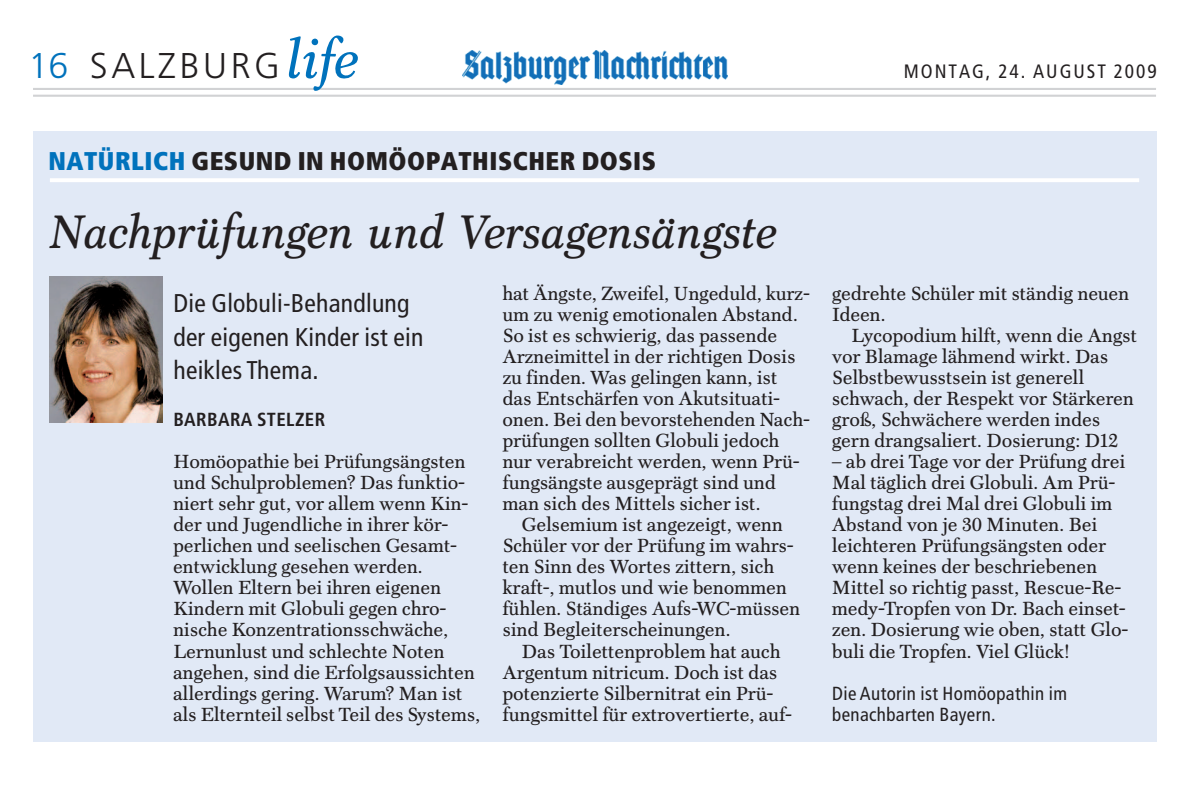
<style>
.page{position:relative;width:1191px;height:787px;background:#fff}
.page>*{position:absolute;margin:0;border:0;box-sizing:border-box;transform-origin:0 0}
.t1{font:italic 47.4px "Scotch FB Text";color:#231f20}
.t2{font:300 35.85px "Frutiger LT";letter-spacing:.1em;color:#231f20}
.t3{font:condensed 25.65px/33.6px "Frutiger LT";letter-spacing:.01em;color:#231f20}
.t4{font:900 condensed 25.65px "Frutiger LT";letter-spacing:.02em;color:#231f20}
.t5{font:condensed 19.35px "Frutiger LT";letter-spacing:.1em;color:#231f20}
.t6{font:19.2px/21px "Scotch FB Text";letter-spacing:.02em;color:#231f20}
.t7{font:condensed 18.9px/21px "Frutiger LT";letter-spacing:.02em;color:#231f20}
.t8{font:700 condensed 18.9px "Frutiger LT";letter-spacing:.02em;color:#231f20}
.s1{color:#0072bc}
.s2{font-family:"Scotch FB Text";font-weight:400;font-style:italic;font-size:54.75px;color:#0072bc}
</style>
<div class="page">
<hr style="left:33px;top:88px;width:1123px;height:2px;background:#d1d2d4">
<hr style="left:33px;top:95px;width:1123px;height:2px;background:#d1d2d4">
<div style="left:33px;top:131px;width:1123px;height:610px;background:#e1e9f6"></div>
<hr style="left:50px;top:178px;width:1089px;height:4px;background:#fff">
<img style="left:462px;top:51px;width:265px;height:33px">
<img style="left:50px;top:276px;width:112px;height:146px">
<h2 class="t2" style="left:29px;top:45px;width:330px"><span class="s1">16</span> SALZBURG<span class="s2">life</span></h2>
<h3 class="t4" style="left:48px;top:145px;width:609px"><span class="s1">NATÜRLICH</span> GESUND IN HOMÖOPATHISCHER DOSIS</h3>
<h1 class="t1" style="left:50px;top:204px;width:728px">Nachprüfungen und Versagensängste</h1>
<h3 class="t3" style="left:173px;top:286px;width:251px">Die Globuli-Behandlung der eigenen Kinder ist ein heikles Thema.</h3>
<p class="t8" style="left:173px;top:408px;width:153px">BARBARA STELZER</p>
<p class="t6" style="left:173px;top:451px;width:308px">Homöopathie bei Prüfungsängsten und Schulproblemen? Das funktio&shy;niert sehr gut, vor allem wenn Kin&shy;der und Jugendliche in ihrer kör&shy;perlichen und seelischen Gesamt&shy;entwicklung gesehen werden.<br>Wollen Eltern bei ihren eigenen Kindern mit Globuli gegen chro&shy;nische Konzentrationsschwäche, Lernunlust und schlechte Noten angehen, sind die Erfolgsaussichten allerdings gering. Warum? Man ist als Elternteil selbst Teil des Systems,</p>
<p class="t6" style="left:503px;top:283px;width:308px">hat Ängste, Zweifel, Ungeduld, kurz&shy;um zu wenig emotionalen Abstand.<br>So ist es schwierig, das passende Arzneimittel in der richtigen Dosis zu finden. Was gelingen kann, ist das Entschärfen von Akutsituati&shy;onen. Bei den bevorstehenden Nach&shy;prüfungen sollten Globuli jedoch nur verabreicht werden, wenn Prü&shy;fungsängste ausgeprägt sind und man sich des Mittels sicher ist.</p>
<p class="t6" style="left:503px;top:515px;width:299px;text-indent:19px">Gelsemium ist angezeigt, wenn<br>Schüler vor der Prüfung im wahrs&shy;ten Sinn des Wortes zittern, sich kraft-, mutlos und wie benommen fühlen. Ständiges Aufs-WC-müssen sind Begleiterscheinungen.</p>
<p class="t6" style="left:503px;top:641px;width:290px;text-indent:19px">Das Toilettenproblem hat auch Argentum nitricum. Doch ist das potenzierte Silbernitrat ein Prü&shy;fungsmittel für extrovertierte, auf-</p>
<p class="t5" style="left:904px;top:60px;width:254px">MONTAG, 24. AUGUST 2009</p>
<p class="t6" style="left:832px;top:283px;width:298px">gedrehte Schüler mit ständig neuen<br>Ideen.</p>
<p class="t6" style="left:832px;top:325px;width:306px;text-indent:19px">Lycopodium hilft, wenn die Angst vor Blamage lähmend wirkt. Das Selbstbewusstsein ist generell schwach, der Respekt vor Stärkeren groß, Schwächere werden indes gern drangsaliert. Dosierung: D12</p>
<p class="t6" style="left:832px;top:451px;width:297px">– ab drei Tage vor der Prüfung drei<br>Mal täglich drei Globuli. Am Prü&shy;fungstag drei Mal drei Globuli im<br>Abstand von je 30 Minuten. Bei leichteren Prüfungsängsten oder wenn keines der beschriebenen<br>Mittel so richtig passt, Rescue-Re&shy;medy-Tropfen von Dr. Bach einset&shy;zen. Dosierung wie oben, statt Glo&shy;buli die Tropfen. Viel Glück!</p>
<p class="t7" style="left:832px;top:682px;width:236px">Die Autorin ist Homöopathin im benachbarten Bayern.</p>
</div>
